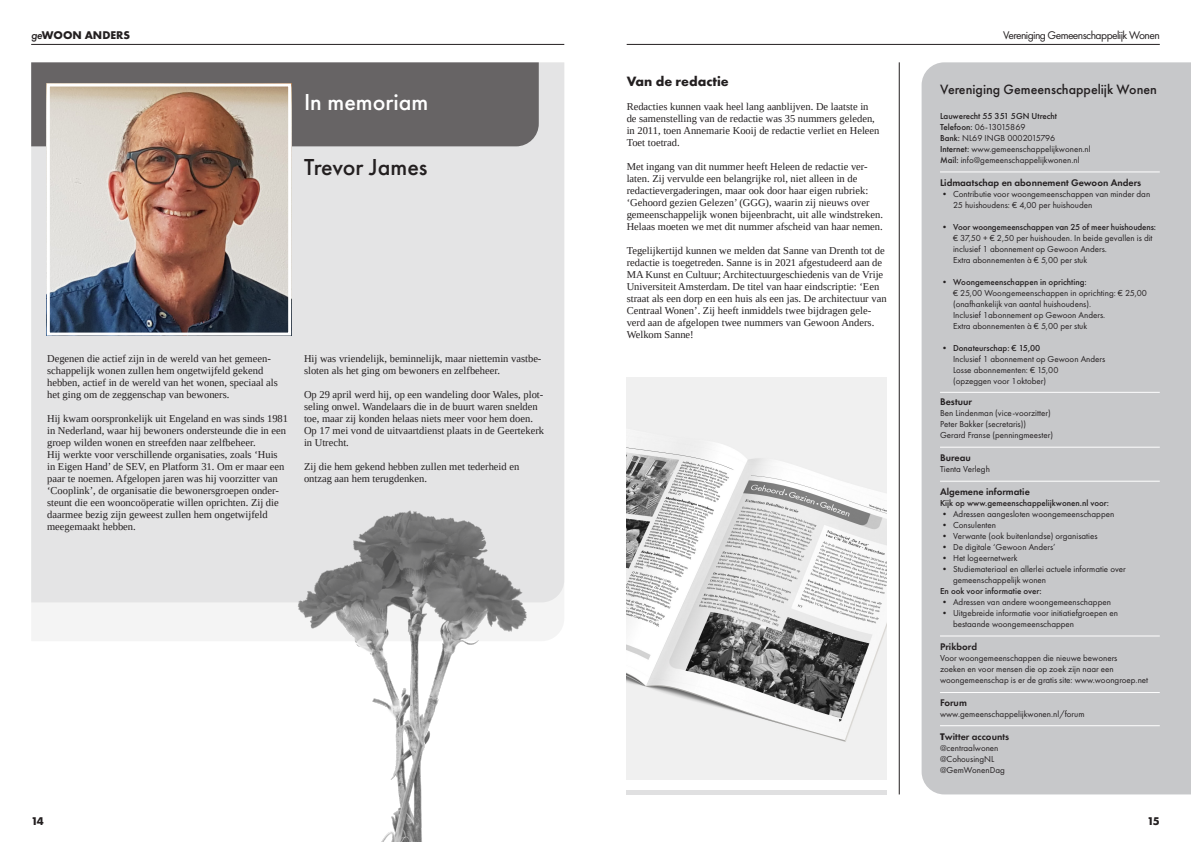
<style>
.page{position:relative;width:1191px;height:842px;background:#fff}
.page>*{position:absolute;margin:0;border:0;box-sizing:border-box;transform-origin:0 0}
.Artikel_titels_cover{font:500 24px "Futura PT";color:#231f20}
.Artikel_titels_cover-2{font:500 24px "Futura PT";color:#fff}
.Koppen{font:500 14px "Futura PT";color:#231f20}
.Platte_tekst{font:700 14px "Futura PT";color:#231f20}
.t1{font:11.6px "Futura PT";letter-spacing:-.05em;color:#231f20}
.t2{font:700 11.6px "Futura PT";color:#231f20}
.Platte_tekst-2{font:10.5px/12px "Tinos";color:#231f20}
.Subkoppen{font:600 10px "Futura PT";color:#231f20}
.Foto_bijschrift{font:9px/11px "Futura PT";color:#231f20}
.Foto_bijschrift-2{font:500 9px "Futura PT";color:#231f20}
.s1{font-weight:500;font-style:italic}
.s2{font-weight:500}
.s3{font-weight:700}
</style>
<div class="page">
<hr style="left:31px;top:44px;width:533px;height:1px;background:#231f20">
<hr style="left:626px;top:44px;width:533px;height:1px;background:#231f20">
<div style="left:31px;top:602px;width:168px;height:39px;background:#f4f4f4"></div>
<div style="left:921px;top:62px;width:270px;height:732px;background:#c7c8ca"></div>
<hr style="left:940px;top:172px;width:219px;height:1px;background:#fff">
<hr style="left:940px;top:392px;width:219px;height:1px;background:#fff">
<hr style="left:940px;top:447px;width:219px;height:1px;background:#fff">
<hr style="left:940px;top:481px;width:219px;height:1px;background:#fff">
<hr style="left:940px;top:636px;width:219px;height:1px;background:#fff">
<hr style="left:940px;top:692px;width:219px;height:1px;background:#fff">
<hr style="left:940px;top:725px;width:219px;height:1px;background:#fff">
<hr style="left:899px;top:62px;width:1px;height:732px;background:#231f20">
<div style="left:31px;top:62px;width:533px;height:540px;background:#e4e4e5"></div>
<div style="left:31px;top:62px;width:508px;height:84px;background:#676465"></div>
<img style="left:51px;top:88px;width:236px;height:244px">
<div style="left:47px;top:84px;width:244px;height:252px;border:3px solid #fff"></div>
<img style="left:640px;top:377px;width:247px;height:402px">
<img style="left:199px;top:307px;width:441px;height:535px">
<hr style="left:626px;top:790px;width:261px;height:4px;background:#e0e0e1">
<p class="t2" style="left:31px;top:27px;width:100px"><span class="s1">ge</span>WOON ANDERS</p>
<p class="t1" style="left:1003px;top:28px;width:158px">Vereniging Gemeenschappelijk Wonen</p>
<p class="Artikel_titels_cover-2" style="left:304px;top:88px;width:126px">In memoriam</p>
<p class="Artikel_titels_cover" style="left:304px;top:153px;width:125px">Trevor James</p>
<p class="Platte_tekst-2" style="left:47px;top:353px;width:232px">Degenen die actief zijn in de wereld van het gemeen&shy;schappelijk wonen zullen hem ongetwijfeld gekend hebben, actief in de wereld van het wonen, speciaal als het ging om de zeggenschap van bewoners.</p>
<p class="Platte_tekst-2" style="left:47px;top:413px;width:242px">Hij kwam oorspronkelijk uit Engeland en was sinds 1981 in Nederland, waar hij bewoners ondersteunde die in een groep wilden wonen en streefden naar zelfbeheer.</p>
<p class="Platte_tekst-2" style="left:47px;top:449px;width:239px">Hij werkte voor verschillende organisaties, zoals ‘Huis in Eigen Hand’ de SEV, en Platform 31. Om er maar een paar te noemen. Afgelopen jaren was hij voorzitter van ‘Cooplink’, de organisatie die bewonersgroepen onder&shy;steunt die een wooncoöperatie willen oprichten. Zij die daarmee bezig zijn geweest zullen hem ongetwijfeld meegemaakt hebben.</p>
<p class="Platte_tekst-2" style="left:304px;top:353px;width:239px">Hij was vriendelijk, beminnelijk, maar niettemin vastbe&shy;sloten als het ging om bewoners en zelfbeheer.</p>
<p class="Platte_tekst-2" style="left:304px;top:389px;width:241px">Op 29 april werd hij, op een wandeling door Wales, plot&shy;seling onwel. Wandelaars die in de buurt waren snelden toe, maar zij konden helaas niets meer voor hem doen.</p>
<p class="Platte_tekst-2" style="left:304px;top:425px;width:241px">Op 17 mei vond de uitvaartdienst plaats in de Geertekerk in Utrecht.</p>
<p class="Platte_tekst-2" style="left:304px;top:461px;width:217px">Zij die hem gekend hebben zullen met tederheid en ontzag aan hem terugdenken.</p>
<p class="Platte_tekst" style="left:626px;top:73px;width:104px">Van de redactie</p>
<p class="Platte_tekst-2" style="left:626px;top:101px;width:254px">Redacties kunnen vaak heel lang aanblijven. De laatste in de samenstelling van de redactie was 35 nummers geleden, in 2011, toen Annemarie Kooij de redactie verliet en Heleen Toet toetrad.</p>
<p class="Platte_tekst-2" style="left:626px;top:161px;width:258px">Met ingang van dit nummer heeft Heleen de redactie ver&shy;laten. Zij vervulde een belangrijke rol, niet alleen in de redactievergaderingen, maar ook door haar eigen rubriek: ‘Gehoord gezien Gelezen’ (GGG), waarin zij nieuws over gemeenschappelijk wonen bijeenbracht, uit alle windstreken.<br>Helaas moeten we met dit nummer afscheid van haar nemen.</p>
<p class="Platte_tekst-2" style="left:626px;top:245px;width:261px">Tegelijkertijd kunnen we melden dat Sanne van Drenth tot de redactie is toegetreden. Sanne is in 2021 afgestudeerd aan de MA Kunst en Cultuur; Architectuurgeschiedenis van de Vrije Universiteit Amsterdam. De titel van haar eindscriptie: ‘Een straat als een dorp en een huis als een jas. De architectuur van Centraal Wonen’. Zij heeft inmiddels twee bijdragen gele&shy;verd aan de afgelopen twee nummers van Gewoon Anders.<br>Welkom Sanne!</p>
<p class="Koppen" style="left:940px;top:81px;width:218px">Vereniging Gemeenschappelijk Wonen</p>
<p class="Foto_bijschrift-2" style="left:940px;top:111px;width:118px">Lauwerecht 55 351 5GN Utrecht</p>
<p class="Foto_bijschrift" style="left:940px;top:122px;width:87px"><span class="s2">Telefoon:</span> 06-13015869</p>
<p class="Foto_bijschrift" style="left:940px;top:133px;width:117px"><span class="s2">Bank:</span> NL69 INGB 0002015796</p>
<p class="Foto_bijschrift" style="left:940px;top:144px;width:152px"><span class="s2">Internet:</span> www.gemeenschappelijkwonen.nl</p>
<p class="Foto_bijschrift" style="left:940px;top:155px;width:141px"><span class="s2">Mail:</span> info@gemeenschappelijkwonen.nl</p>
<p class="Subkoppen" style="left:940px;top:177px;width:203px">Lidmaatschap en abonnement Gewoon Anders</p>
<p class="Foto_bijschrift" style="left:953px;top:189px;width:199px;text-indent:-13px">• Contributie voor woongemeenschappen van minder dan<br>25 huishoudens: € 4,00 per huishouden</p>
<p class="Foto_bijschrift" style="left:953px;top:222px;width:205px;text-indent:-13px">• <span class="s2">Voor woongemeenschappen van 25 of meer huishoudens: </span>€ 37,50 + € 2,50 per huishouden. In beide gevallen is dit inclusief 1 abonnement op Gewoon Anders.<br>Extra abonnementen à € 5,00 per stuk</p>
<p class="Foto_bijschrift" style="left:953px;top:277px;width:195px;text-indent:-13px">• <span class="s2">Woongemeenschappen in oprichting:<br></span>€ 25,00 Woongemeenschappen in oprichting: € 25,00 (onafhankelijk van aantal huishoudens).<br>Inclusief 1abonnement op Gewoon Anders.<br>Extra abonnementen à € 5,00 per stuk</p>
<p class="Foto_bijschrift" style="left:953px;top:343px;width:154px;text-indent:-13px">• <span class="s2">Donateurschap: € 15,00<br></span>Inclusief 1 abonnement op Gewoon Anders<br>Losse abonnementen: € 15,00<br>(opzeggen voor 1oktober)</p>
<p class="Subkoppen" style="left:940px;top:396px;width:33px">Bestuur</p>
<p class="Foto_bijschrift" style="left:940px;top:408px;width:112px">Ben Lindenman (vice-voorzitter)</p>
<p class="Foto_bijschrift" style="left:940px;top:419px;width:88px">Peter Bakker (secretaris))</p>
<p class="Foto_bijschrift" style="left:940px;top:430px;width:114px">Gerard Franse (penningmeester)</p>
<p class="Subkoppen" style="left:940px;top:452px;width:32px">Bureau</p>
<p class="Foto_bijschrift" style="left:940px;top:464px;width:51px">Tienta Verlegh</p>
<p class="Subkoppen" style="left:940px;top:486px;width:91px">Algemene informatie</p>
<p class="Foto_bijschrift-2" style="left:940px;top:498px;width:171px">Kijk op www.gemeenschappelijkwonen.nl voor:</p>
<p class="Foto_bijschrift" style="left:940px;top:509px;width:176px">• Adressen aangesloten woongemeenschappen</p>
<p class="Foto_bijschrift" style="left:940px;top:520px;width:58px">• Consulenten</p>
<p class="Foto_bijschrift" style="left:940px;top:531px;width:159px">• Verwante (ook buitenlandse) organisaties</p>
<p class="Foto_bijschrift" style="left:940px;top:542px;width:117px">• De digitale ‘Gewoon Anders’</p>
<p class="Foto_bijschrift" style="left:940px;top:553px;width:79px">• Het logeernetwerk</p>
<p class="Foto_bijschrift" style="left:953px;top:564px;width:174px;text-indent:-13px">• Studiemateriaal en allerlei actuele informatie over gemeenschappelijk wonen</p>
<p class="Foto_bijschrift-2" style="left:940px;top:586px;width:103px">En ook voor informatie over:</p>
<p class="Foto_bijschrift" style="left:940px;top:597px;width:172px">• Adressen van andere woongemeenschappen</p>
<p class="Foto_bijschrift" style="left:953px;top:608px;width:166px;text-indent:-13px">• Uitgebreide informatie voor initiatiefgroepen en bestaande woongemeenschappen</p>
<p class="Subkoppen" style="left:940px;top:641px;width:39px">Prikbord</p>
<p class="Foto_bijschrift" style="left:940px;top:653px;width:210px">Voor woongemeenschappen die nieuwe bewoners<br>zoeken en voor mensen die op zoek zijn naar een woongemeenschap is er de gratis site: www.woongroep.net</p>
<p class="Subkoppen" style="left:940px;top:697px;width:28px">Forum</p>
<p class="Foto_bijschrift" style="left:940px;top:709px;width:146px">www.gemeenschappelijkwonen.nl/forum</p>
<p class="Subkoppen" style="left:940px;top:731px;width:71px"><span class="s3">T</span>witter accounts</p>
<p class="Foto_bijschrift" style="left:940px;top:743px;width:60px">@centraalwonen</p>
<p class="Foto_bijschrift" style="left:940px;top:754px;width:56px">@CohousingNL</p>
<p class="Foto_bijschrift" style="left:940px;top:765px;width:66px">@GemWonenDag</p>
<p class="t2" style="left:31px;top:813px;width:14px">14</p>
<p class="t2" style="left:1147px;top:813px;width:14px">15</p>
</div>
